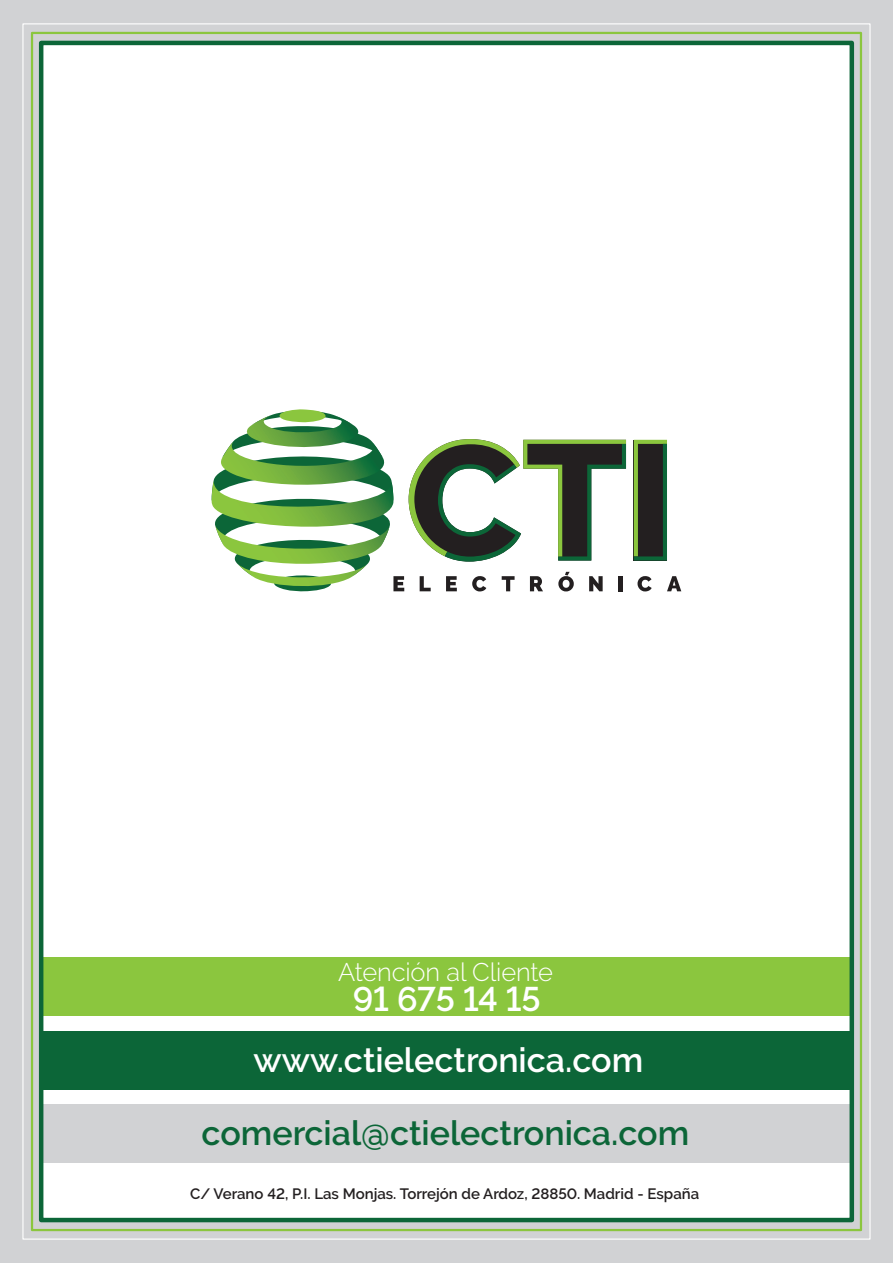
<style>
.page{position:relative;width:893px;height:1263px;background:#d1d2d4}
.page>*{position:absolute;margin:0;border:0;box-sizing:border-box;transform-origin:0 0}
.t1{font:600 34.05px/60.8px "Raleway";color:#fff;text-align:center}
.t2{font:600 34.05px "Raleway";color:#0c6638}
.t3{font:300 25.5px "Raleway";letter-spacing:-.005em;color:#fff}
.t4{font:600 15px "Raleway";color:#231f20}
</style>
<div class="page">
<div style="left:40px;top:42px;width:813px;height:1179px;background:#fff"></div>
<div style="left:41px;top:957px;width:811px;height:59px;background:#8bc63e"></div>
<div style="left:41px;top:1031px;width:811px;height:59px;background:#0c6638"></div>
<div style="left:41px;top:1104px;width:811px;height:59px;background:#d1d2d4"></div>
<div style="left:39px;top:41px;width:815px;height:1181px;border:4px solid #0c6638"></div>
<svg style="left:637px;top:576px;width:15px;height:15px"></svg>
<svg style="left:667px;top:576px;width:14px;height:15px"></svg>
<svg style="left:634px;top:440px;width:33px;height:120px;background:#2e4127"></svg>
<svg style="left:211px;top:409px;width:415px;height:183px"></svg>
<h2 class="t3" style="left:338px;top:957px;width:217px">Atención al Cliente</h2>
<h1 class="t1" style="left:254px;top:969px;width:391px">91 675 14 15 www.ctielectronica.com</h1>
<h1 class="t2" style="left:202px;top:1114px;width:489px">comercial@ctielectronica.com</h1>
<p class="t4" style="left:190px;top:1185px;width:511px">C/ Verano 42, P.I. Las Monjas. Torrejón de Ardoz, 28850. Madrid - España</p>
</div>
